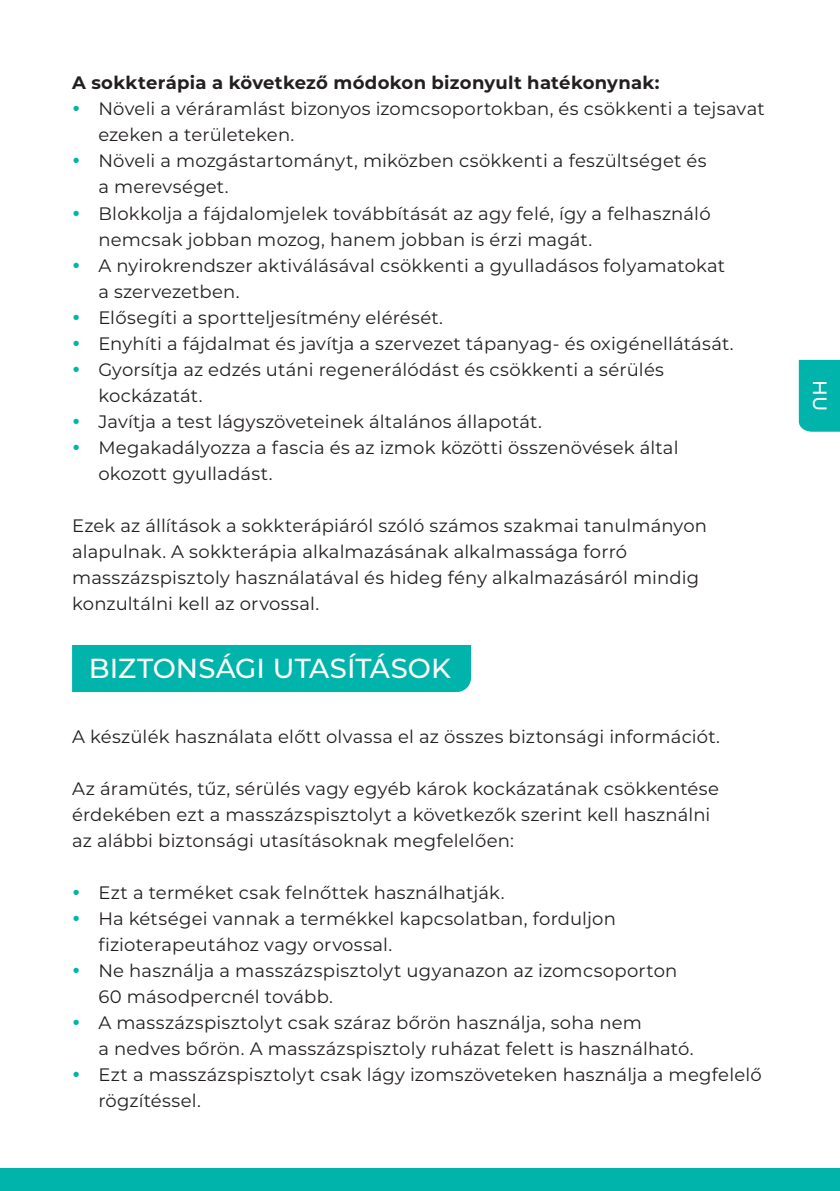
<style>
.page{position:relative;width:840px;height:1191px;background:#fff}
.page>*{position:absolute;margin:0;border:0;box-sizing:border-box;transform-origin:0 0}
.t1{font:500 27.4px "Montserrat";letter-spacing:.005em;color:#fff}
.t2{font:500 19.4px "Montserrat";color:#fff}
.t3{font:18px/26px "Montserrat";letter-spacing:.01em;color:#231f20}
.t4{font:700 18px "Montserrat";letter-spacing:.015em;color:#231f20}
.s1{color:#00b4ac}
</style>
<div class="page">
<div style="left:0;top:1168px;width:839px;height:23px;background:#00b4ac"></div>
<div style="left:72px;top:645px;width:399px;height:47px;background:#00b4ac"></div>
<div style="left:798px;top:360px;width:41px;height:72px;background:#00b4ac"></div>
<p class="t4" style="left:72px;top:70px;width:588px">A sokkterápia a következő módokon bizonyult hatékonynak:</p>
<p class="t3" style="left:98px;top:95px;width:667px;text-indent:-26px"><span class="s1">•</span> Növeli a véráramlást bizonyos izomcsoportokban, és csökkenti a tejsavat ezeken a területeken.</p>
<p class="t3" style="left:98px;top:147px;width:609px;text-indent:-26px"><span class="s1">•</span> Növeli a mozgástartományt, miközben csökkenti a feszültséget és a merevséget.</p>
<p class="t3" style="left:98px;top:199px;width:613px;text-indent:-26px"><span class="s1">•</span> Blokkolja a fájdalomjelek továbbítását az agy felé, így a felhasználó nemcsak jobban mozog, hanem jobban is érzi magát.</p>
<p class="t3" style="left:98px;top:251px;width:628px;text-indent:-26px"><span class="s1">•</span> A nyirokrendszer aktiválásával csökkenti a gyulladásos folyamatokat a szervezetben.</p>
<p class="t3" style="left:72px;top:303px;width:372px"><span class="s1">•</span> Elősegíti a sportteljesítmény elérését.</p>
<p class="t3" style="left:72px;top:329px;width:662px"><span class="s1">•</span> Enyhíti a fájdalmat és javítja a szervezet tápanyag- és oxigénellátását.</p>
<p class="t3" style="left:98px;top:355px;width:567px;text-indent:-26px"><span class="s1">•</span> Gyorsítja az edzés utáni regenerálódást és csökkenti a sérülés kockázatát.</p>
<p class="t3" style="left:72px;top:407px;width:471px"><span class="s1">•</span> Javítja a test lágyszöveteinek általános állapotát.</p>
<p class="t3" style="left:98px;top:433px;width:581px;text-indent:-26px"><span class="s1">•</span> Megakadályozza a fascia és az izmok közötti összenövések által okozott gyulladást.</p>
<p class="t3" style="left:72px;top:511px;width:636px">Ezek az állítások a sokkterápiáról szóló számos szakmai tanulmányon alapulnak. A sokkterápia alkalmazásának alkalmassága forró masszázspisztoly használatával és hideg fény alkalmazásáról mindig konzultálni kell az orvossal.</p>
<p class="t1" style="left:89px;top:649px;width:363px">BIZTONSÁGI UTASÍTÁSOK</p>
<p class="t3" style="left:72px;top:722px;width:649px">A készülék használata előtt olvassa el az összes biztonsági információt.</p>
<p class="t3" style="left:72px;top:774px;width:648px">Az áramütés, tűz, sérülés vagy egyéb károk kockázatának csökkentése érdekében ezt a masszázspisztolyt a következők szerint kell használni</p>
<p class="t3" style="left:72px;top:826px;width:443px">az alábbi biztonsági utasításoknak megfelelően:</p>
<p class="t3" style="left:72px;top:878px;width:433px"><span class="s1">•</span> Ezt a terméket csak felnőttek használhatják.</p>
<p class="t3" style="left:98px;top:904px;width:518px;text-indent:-26px"><span class="s1">•</span> Ha kétségei vannak a termékkel kapcsolatban, forduljon fizioterapeutához vagy orvossal.</p>
<p class="t3" style="left:98px;top:956px;width:580px;text-indent:-26px"><span class="s1">•</span> Ne használja a masszázspisztolyt ugyanazon az izomcsoporton<br>60 másodpercnél tovább.</p>
<p class="t3" style="left:98px;top:1008px;width:596px;text-indent:-26px"><span class="s1">•</span> A masszázspisztolyt csak száraz bőrön használja, soha nem<br>a nedves bőrön. A masszázspisztoly ruházat felett is használható.</p>
<p class="t3" style="left:98px;top:1060px;width:664px;text-indent:-26px"><span class="s1">•</span> Ezt a masszázspisztolyt csak lágy izomszöveteken használja a megfelelő rögzítéssel.</p>
<p class="t2" style="left:833px;top:380px;width:33px;rotate:90deg">HU</p>
</div>
